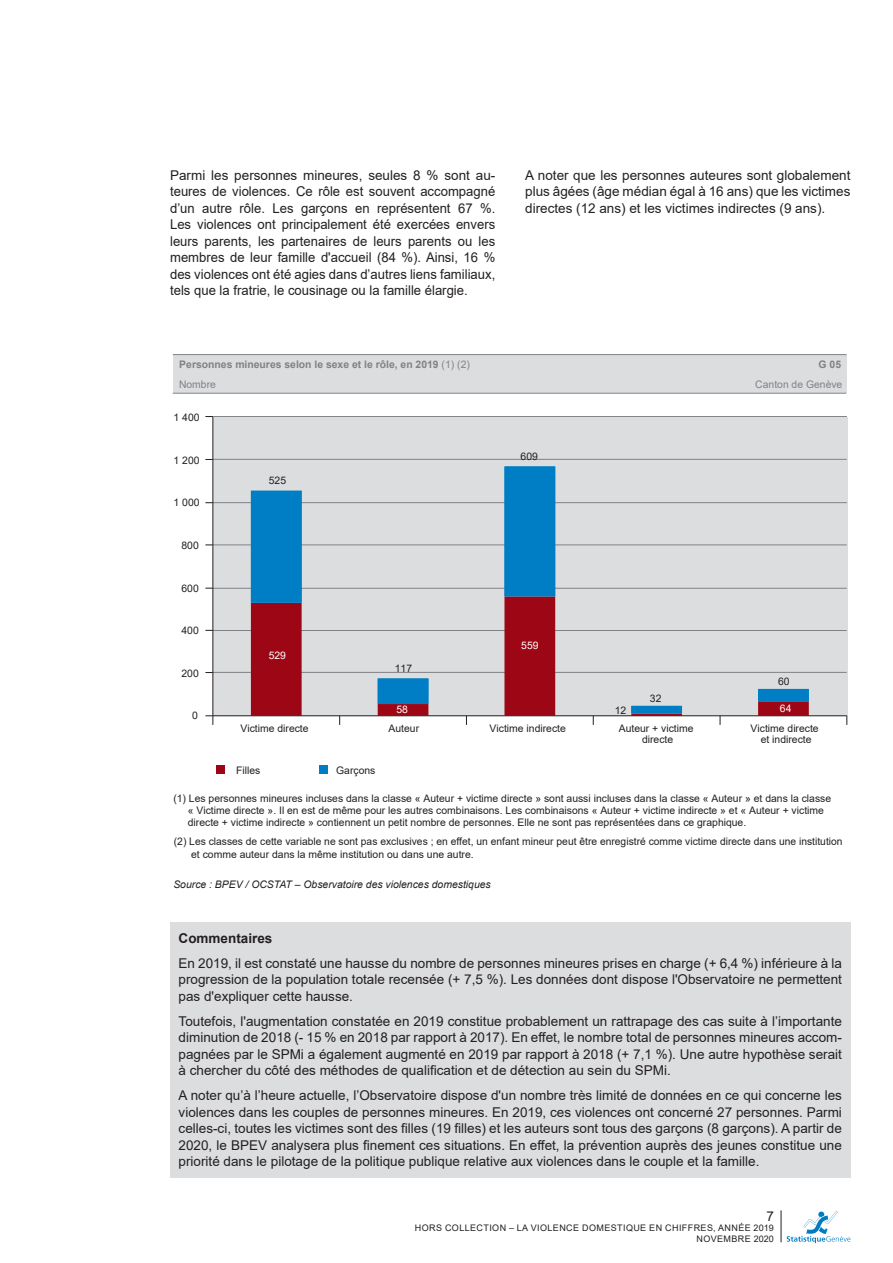
<style>
.page{position:relative;width:893px;height:1263px;background:#fff}
.page>*{position:absolute;margin:0;border:0;box-sizing:border-box;transform-origin:0 0}
.t1{font:13.5px/16.5px "Arial";color:#231f20;text-align:justify}
.t2{font:700 13.5px "Arial";color:#231f20}
.t3{font:10.35px/12.5px "Arial";color:#231f20}
.t4{font:italic 10.35px "Arial";color:#231f20}
.t5{font:700 10.35px "Arial";color:#808285}
.t6{font:10.35px "Arial";color:#808285}
.t7{font:10.35px "Arial";color:#fff}
.t8{font:9px/10.5px "Arial";letter-spacing:.045em;color:#231f20;text-align:right}
.s1{font-weight:400}
</style>
<div class="page">
<svg style="left:787px;top:1211px;width:63px;height:32px"></svg>
<hr style="left:781px;top:1210px;width:1px;height:32px;background:#231f20">
<div style="left:170px;top:922px;width:680px;height:255px;background:#dcdddf"></div>
<div style="left:173px;top:355px;width:673px;height:38px;background:#dcdddf"></div>
<hr style="left:173px;top:354px;width:673px;height:1px;background:#808285">
<hr style="left:173px;top:393px;width:673px;height:1px;background:#808285">
<div style="left:216px;top:766px;width:8px;height:8px;background:#9d0715"></div>
<div style="left:319px;top:766px;width:8px;height:8px;background:#007ec5"></div>
<hr style="left:213px;top:416px;width:634px;height:1px;background:#808285">
<div style="left:213px;top:417px;width:634px;height:298px;background:#dcdddf"></div>
<svg style="left:205px;top:715px;width:9px;height:10px"></svg>
<hr style="left:213px;top:459px;width:634px;height:1px;background:#808285">
<hr style="left:213px;top:502px;width:634px;height:1px;background:#808285">
<hr style="left:213px;top:545px;width:634px;height:1px;background:#808285">
<hr style="left:213px;top:588px;width:634px;height:1px;background:#808285">
<hr style="left:213px;top:630px;width:634px;height:1px;background:#808285">
<hr style="left:213px;top:672px;width:634px;height:1px;background:#808285">
<svg style="left:251px;top:467px;width:558px;height:246px"></svg>
<hr style="left:213px;top:416px;width:1px;height:300px;background:#231f20">
<hr style="left:213px;top:715px;width:634px;height:1px;background:#231f20">
<p class="t1" style="left:170px;top:167px;width:327px">Parmi les personnes mineures, seules 8 % sont au&shy;teures de violences. Ce rôle est souvent accompagné d’un autre rôle. Les garçons en représentent 67 %.<br>Les violences ont principalement été exercées envers leurs parents, les partenaires de leurs parents ou les membres de leur famille d'accueil (84 %). Ainsi, 16 % des violences ont été agies dans d’autres liens familiaux, tels que la fratrie, le cousinage ou la famille élargie.</p>
<p class="t1" style="left:525px;top:167px;width:327px">A noter que les personnes auteures sont globalement plus âgées (âge médian égal à 16 ans) que les victimes directes (12 ans) et les victimes indirectes (9 ans).</p>
<p class="t5" style="left:179px;top:357px;width:292px">Personnes mineures selon le sexe et le rôle, en 2019 <span class="s1">(1) (2)</span></p>
<p class="t5" style="left:819px;top:357px;width:24px">G 05</p>
<p class="t6" style="left:179px;top:378px;width:38px">Nombre</p>
<p class="t6" style="left:755px;top:378px;width:89px">Canton de Genève</p>
<p class="t3" style="left:174px;top:411px;width:28px">1 400</p>
<p class="t3" style="left:174px;top:454px;width:28px">1 200</p>
<p class="t3" style="left:174px;top:496px;width:28px">1 000</p>
<p class="t3" style="left:181px;top:539px;width:19px">800</p>
<p class="t3" style="left:181px;top:582px;width:19px">600</p>
<p class="t3" style="left:181px;top:624px;width:19px">400</p>
<p class="t3" style="left:181px;top:667px;width:19px">200</p>
<p class="t3" style="left:192px;top:709px;width:7px">0</p>
<p class="t3" style="left:269px;top:474px;width:19px">525</p>
<p class="t7" style="left:269px;top:648px;width:19px">529</p>
<p class="t3" style="left:395px;top:662px;width:19px">117</p>
<p class="t7" style="left:396px;top:702px;width:13px">58</p>
<p class="t3" style="left:521px;top:450px;width:19px">609</p>
<p class="t7" style="left:521px;top:638px;width:19px">559</p>
<p class="t3" style="left:615px;top:704px;width:13px">12</p>
<p class="t3" style="left:650px;top:692px;width:13px">32</p>
<p class="t3" style="left:778px;top:675px;width:13px">60</p>
<p class="t7" style="left:780px;top:701px;width:13px">64</p>
<p class="t3" style="left:240px;top:722px;width:70px">Victime directe</p>
<p class="t3" style="left:389px;top:722px;width:32px">Auteur</p>
<p class="t3" style="left:490px;top:722px;width:78px">Victime indirecte</p>
<p class="t3" style="left:619px;top:722px;width:76px;line-height:11.1px;text-align:center">Auteur + victime directe</p>
<p class="t3" style="left:751px;top:722px;width:70px;line-height:11.1px;text-align:center">Victime directe et indirecte</p>
<p class="t3" style="left:236px;top:764px;width:26px">Filles</p>
<p class="t3" style="left:336px;top:764px;width:41px">Garçons</p>
<p class="t3" style="left:188px;top:791px;width:645px;text-indent:-14px">(1) Les personnes mineures incluses dans la classe « Auteur + victime directe » sont aussi incluses dans la classe « Auteur » et dans la classe « Victime directe ». Il en est de même pour les autres combinaisons. Les combinaisons « Auteur + victime indirecte » et « Auteur + victime directe + victime indirecte » contiennent un petit nombre de personnes. Elle ne sont pas représentées dans ce graphique.</p>
<p class="t3" style="left:191px;top:835px;width:653px;text-indent:-17px">(2) Les classes de cette variable ne sont pas exclusives ; en effet, un enfant mineur peut être enregistré comme victime directe dans une institution et comme auteur dans la même institution ou dans une autre.</p>
<p class="t4" style="left:173px;top:878px;width:319px">Source : BPEV / OCSTAT – Observatoire des violences domestiques</p>
<p class="t2" style="left:179px;top:928px;width:95px">Commentaires</p>
<p class="t1" style="left:179px;top:954px;width:665px">En 2019, il est constaté une hausse du nombre de personnes mineures prises en charge (+ 6,4 %) inférieure à la progression de la population totale recensée (+ 7,5 %). Les données dont dispose l'Observatoire ne permettent pas d'expliquer cette hausse.</p>
<p class="t1" style="left:179px;top:1012px;width:665px">Toutefois, l'augmentation constatée en 2019 constitue probablement un rattrapage des cas suite à l’importante diminution de 2018 (- 15 % en 2018 par rapport à 2017). En effet, le nombre total de personnes mineures accom&shy;pagnées par le SPMi a également augmenté en 2019 par rapport à 2018 (+ 7,1 %). Une autre hypothèse serait à chercher du côté des méthodes de qualification et de détection au sein du SPMi.</p>
<p class="t1" style="left:179px;top:1087px;width:665px">A noter qu’à l’heure actuelle, l’Observatoire dispose d'un nombre très limité de données en ce qui concerne les violences dans les couples de personnes mineures. En 2019, ces violences ont concerné 27 personnes. Parmi celles-ci, toutes les victimes sont des filles (19 filles) et les auteurs sont tous des garçons (8 garçons). A partir de 2020, le BPEV analysera plus finement ces situations. En effet, la prévention auprès des jeunes constitue une priorité dans le pilotage de la politique publique relative aux violences dans le couple et la famille.</p>
<p class="t1" style="left:766px;top:1207px;width:9px">7</p>
<p class="t8" style="left:415px;top:1223px;width:361px">HORS COLLECTION – LA VIOLENCE DOMESTIQUE EN CHIFFRES, ANNÉE 2019<br>NOVEMBRE 2020</p>
</div>
